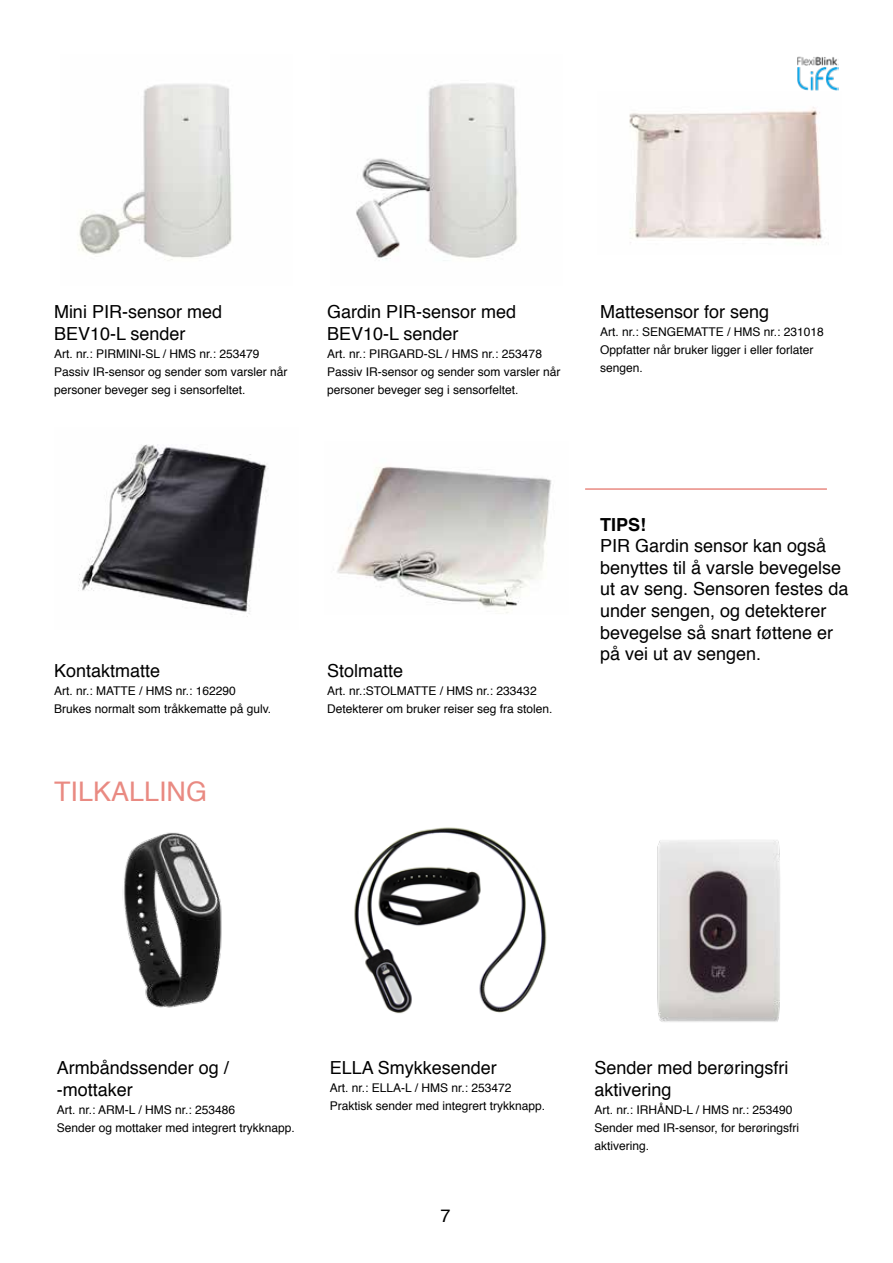
<style>
.page{position:relative;width:893px;height:1263px;background:#fff}
.page>*{position:absolute;margin:0;border:0;box-sizing:border-box;transform-origin:0 0}
.t1{font:27px "Helvetica";color:#e98a82}
.t2{font:18px/21.6px "Helvetica";color:#000}
.t3{font:700 18px "Helvetica";color:#000}
.t4{font:12px/18px "Helvetica";color:#000}
</style>
<div class="page">
<img style="left:797px;top:56px;width:42px;height:35px">
<img style="left:78px;top:84px;width:154px;height:177px">
<img style="left:356px;top:83px;width:162px;height:178px">
<img style="left:629px;top:107px;width:193px;height:138px">
<img style="left:78px;top:444px;width:190px;height:173px">
<img style="left:337px;top:466px;width:215px;height:147px">
<img style="left:657px;top:840px;width:123px;height:182px">
<img style="left:123px;top:832px;width:99px;height:176px">
<img style="left:354px;top:827px;width:193px;height:187px">
<hr style="left:585px;top:488px;width:242px;height:2px;background:#e98a82">
<h2 class="t2" style="left:54px;top:301px;width:170px">Mini PIR-sensor med<br>BEV10-L sender</h2>
<p class="t4" style="left:54px;top:345px;width:235px">Art. nr.: PIRMINI-SL / HMS nr.: 253479<br>Passiv IR-sensor og sender som varsler når personer beveger seg i sensorfeltet.</p>
<h2 class="t2" style="left:327px;top:301px;width:191px">Gardin PIR-sensor med<br>BEV10-L sender</h2>
<p class="t4" style="left:327px;top:345px;width:235px">Art. nr.: PIRGARD-SL / HMS nr.: 253478<br>Passiv IR-sensor og sender som varsler når personer beveger seg i sensorfeltet.</p>
<h2 class="t2" style="left:600px;top:301px;width:171px">Mattesensor for seng</h2>
<p class="t4" style="left:600px;top:323px;width:225px">Art. nr.: SENGEMATTE / HMS nr.: 231018<br>Oppfatter når bruker ligger i eller forlater sengen.</p>
<h2 class="t2" style="left:54px;top:660px;width:108px">Kontaktmatte</h2>
<p class="t4" style="left:54px;top:682px;width:219px">Art. nr.: MATTE / HMS nr.: 162290<br>Brukes normalt som tråkkematte på gulv.</p>
<h1 class="t1" style="left:54px;top:771px;width:155px">TILKALLING</h1>
<h2 class="t2" style="left:327px;top:660px;width:78px">Stolmatte</h2>
<p class="t4" style="left:327px;top:682px;width:227px">Art. nr.:STOLMATTE / HMS nr.: 233432<br>Detekterer om bruker reiser seg fra stolen.</p>
<h2 class="t3" style="left:600px;top:510px;width:48px">TIPS!</h2>
<h2 class="t2" style="left:600px;top:536px;width:250px">PIR Gardin sensor kan også benyttes til å varsle bevegelse ut av seng. Sensoren festes da under sengen, og detekterer bevegelse så snart føttene er på vei ut av sengen.</h2>
<h2 class="t2" style="left:57px;top:1058px;width:174px">Armbåndssender og / -mottaker</h2>
<p class="t4" style="left:57px;top:1101px;width:240px">Art. nr.: ARM-L / HMS nr.: 253486<br>Sender og mottaker med integrert trykknapp.</p>
<h2 class="t2" style="left:330px;top:1058px;width:169px">ELLA Smykkesender</h2>
<p class="t4" style="left:330px;top:1079px;width:217px">Art. nr.: ELLA-L / HMS nr.: 253472<br>Praktisk sender med integrert trykknapp.</p>
<h2 class="t2" style="left:440px;top:1206px;width:12px">7</h2>
<h2 class="t2" style="left:594px;top:1058px;width:196px">Sender med berøringsfri aktivering</h2>
<p class="t4" style="left:594px;top:1101px;width:206px">Art. nr.: IRHÅND-L / HMS nr.: 253490<br>Sender med IR-sensor, for berøringsfri aktivering.</p>
</div>
